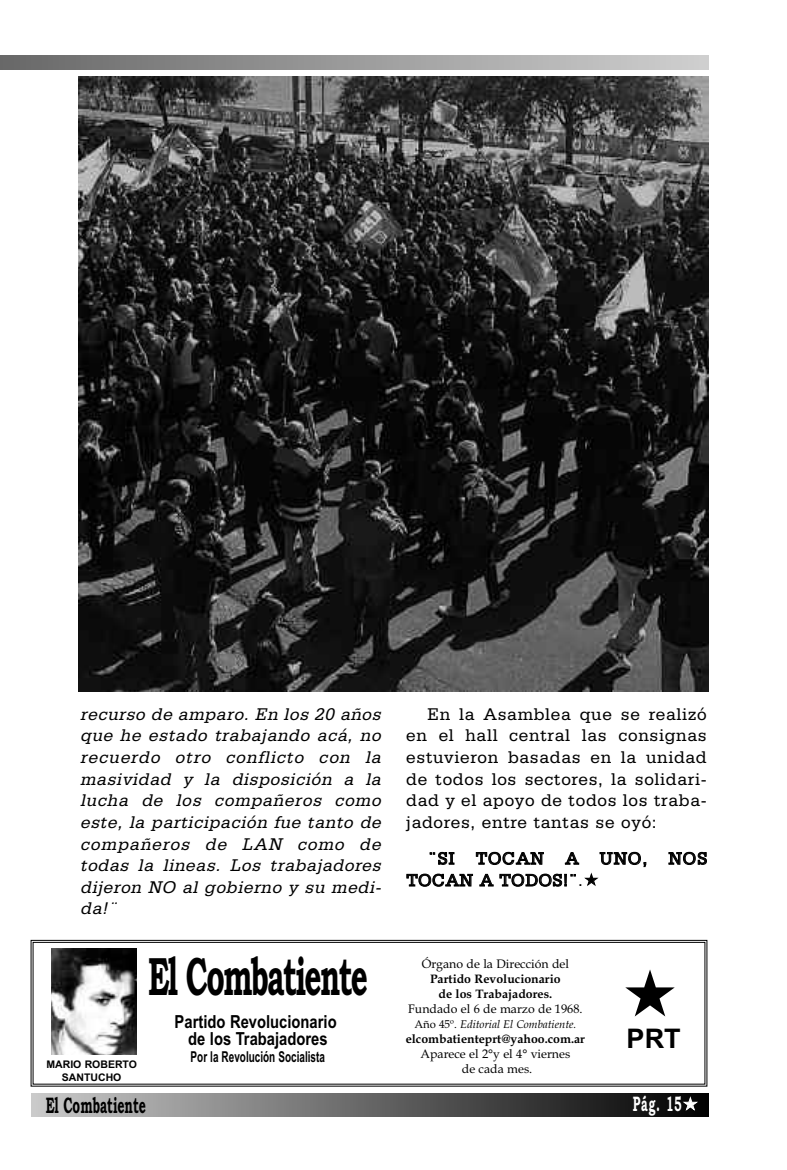
<style>
.page{position:relative;width:787px;height:1170px;background:#fff}
.page>*{position:absolute;margin:0;border:0;box-sizing:border-box;transform-origin:0 0}
.t1{font:700 54px "Bookman Old Style";letter-spacing:-.055em;color:#000;scale:.55 1}
.t2{font:700 27px "Arial";color:#000}
.t3{font:700 22.5px "Bookman Old Style";color:#000;scale:.55 1}
.t4{font:700 21px "Bookman Old Style";color:#fff;scale:.55 1}
.t5{font:italic 18px/21.6px "Serifa BT";color:#000;text-align:justify}
.t6{font:18px/21.6px "Serifa BT";letter-spacing:.035em;color:#000;text-align:justify}
.t7{font:700 18px/16.5px "Arial Narrow";color:#000;text-align:center}
.t8{font:700 15px "Arial Narrow";color:#000;scale:.81 1}
.t9{font:12.3px/15px "Book Antiqua";color:#000;text-align:center}
.t10{font:700 12.3px/15px "Book Antiqua";color:#000;text-align:center}
.t11{font:italic 11.25px "Book Antiqua";color:#000}
.t12{font:700 10.5px/12.6px "Arial";color:#000;text-align:center}
.s1{font-style:normal}
</style>
<div class="page">
<div style="left:31px;top:1092px;width:677px;height:23px;background:linear-gradient(to right,#cbcbcb,#010101)"></div>
<div style="left:31px;top:939px;width:676px;height:147px;border:1px solid #000"></div>
<div style="left:33px;top:941px;width:672px;height:143px;border:1px solid #000"></div>
<img style="left:52px;top:948px;width:85px;height:106px">
<svg style="left:0;top:56px;width:708px;height:14px;background:#9b9b9b"></svg>
<img style="left:79px;top:77px;width:629px;height:614px">
<svg style="left:684px;top:1097px;width:12px;height:12px"></svg>
<p class="t5" style="left:80px;top:702px;width:306px">recurso de amparo. En los 20 años que he estado trabaj ando acá, no recuerdo otro conflicto con la masividad y la disposición a la lucha de los compañeros como este, la participación fue tanto de compañeros de LAN como de todas la lineas. Los trabaj adores dijeron NO al gobierno y su medi&shy;da!¨</p>
<p class="t6" style="left:406px;top:702px;width:302px;text-indent:21px">En la Asamblea que se realizó en el hall central las consignas estuvieron basadas en la unidad de todos los sectores, la solidari&shy;dad y el apoyo de todos los traba&shy;jadores, entre tantas se oyó:</p>
<p class="t6" style="left:406px;top:847px;width:302px;text-indent:21px">¨SI TOCAN A UNO, NOS<br>TOCAN A TODOS!¨.</p>
<p class="t12" style="left:46px;top:1058px;width:92px">MARIO ROBERTO<br>SANTUCHO</p>
<h1 class="t1" style="left:148px;top:944px;width:402px">El Combatiente</h1>
<p class="t7" style="left:175px;top:1013px;width:163px">Partido Revolucionario de los Trabajadores</p>
<p class="t8" style="left:191px;top:1048px;width:167px">Por la Revolución Socialista</p>
<p class="t9" style="left:422px;top:956px;width:149px">Órgano de la Dirección del</p>
<p class="t10" style="left:430px;top:971px;width:132px">Partido Revolucionario de los Trabajadores.</p>
<p class="t9" style="left:408px;top:1001px;width:176px">Fundado el 6 de marzo de 1968.</p>
<p class="t11" style="left:414px;top:1017px;width:163px"><span class="s1">Año 45º.</span> Editorial El Combatiente.</p>
<p class="t10" style="left:405px;top:1031px;width:181px">elcombatienteprt@yahoo.com.ar</p>
<p class="t9" style="left:420px;top:1046px;width:151px">Aparece el 2°y el 4° viernes de cada mes.</p>
<h2 class="t2" style="left:626px;top:1022px;width:56px">PRT</h2>
<p class="t3" style="left:46px;top:1091px;width:184px">El Combatiente</p>
<p class="t4" style="left:633px;top:1091px;width:90px">Pág. 15</p>
</div>
